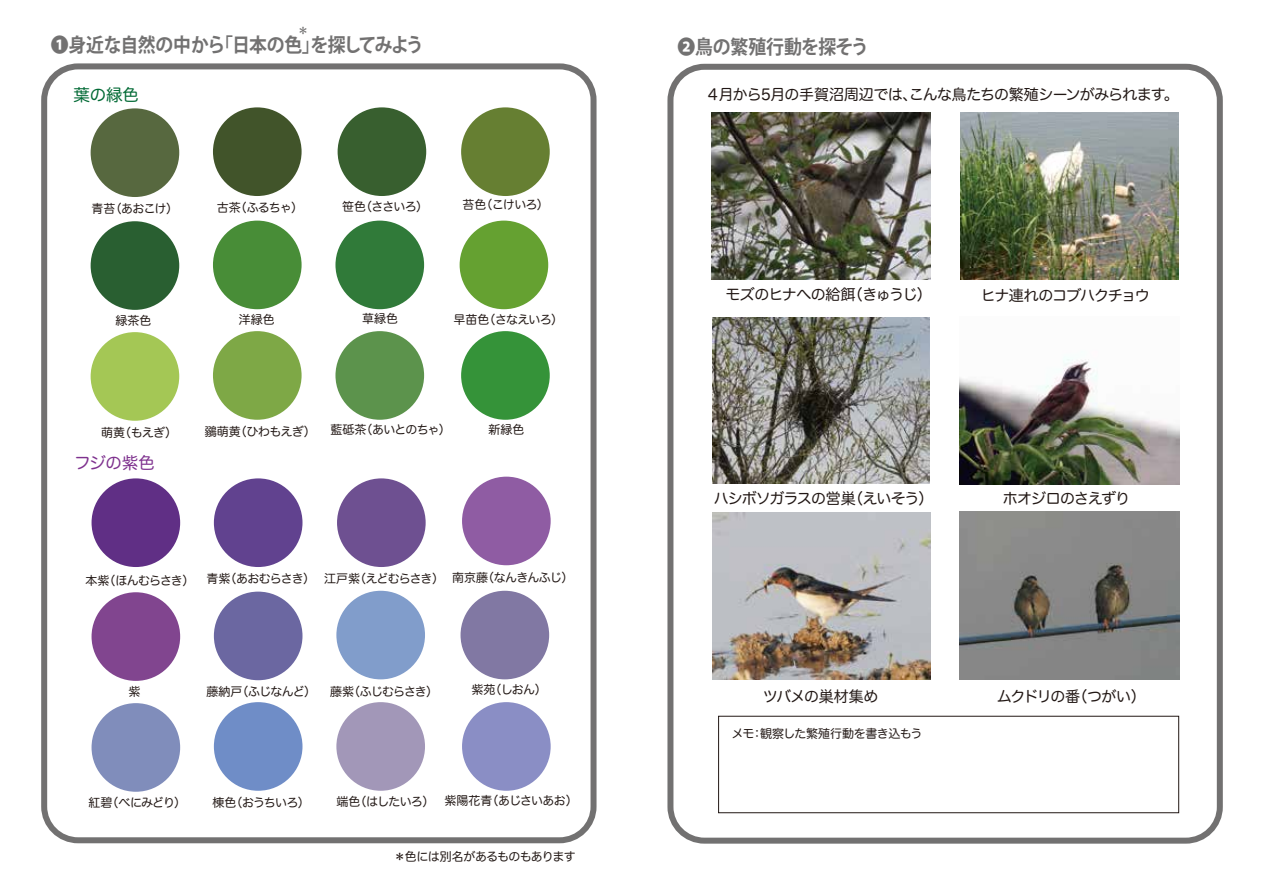
<style>
.page{position:relative;width:1263px;height:893px;background:#fff}
.page>*{position:absolute;margin:0;border:0;box-sizing:border-box;transform-origin:0 0}
.t1{font:700 19.5px "Koz Go Pro";letter-spacing:-.025em;color:#727171;scale:.92 1}
.t2{font:16.5px "Hira Maru Pro W4";letter-spacing:-.025em;color:#7e318e}
.t3{font:16.5px "Hira Maru Pro W4";color:#006934}
.t4{font:15px "Hira Maru Pro W4";letter-spacing:-.055em;color:#221815}
.t5{font:15px "Hira Maru Pro W4";letter-spacing:-.075em;color:#221815}
.t6{font:15px "Hira Maru Pro W4";letter-spacing:-.025em;color:#221815}
.t7{font:12px "Hira Maru Pro W4";letter-spacing:-.06em;color:#221815}
.t8{font:12px "Hira Maru Pro W4";letter-spacing:-.035em;color:#221815}
.t9{font:12px "Hira Maru Pro W4";color:#727171}
</style>
<div class="page">
<div style="left:41px;top:63px;width:555px;height:780px;border:6px solid #727171;border-radius:34px"></div>
<div style="left:667px;top:64px;width:556px;height:780px;border:6px solid #727171;border-radius:34px"></div>
<div style="left:91px;top:221px;width:88px;height:89px;background:#295f31;border-radius:50%"></div>
<div style="left:213px;top:221px;width:89px;height:88px;background:#488d37;border-radius:50%"></div>
<div style="left:335px;top:221px;width:89px;height:88px;background:#307a39;border-radius:50%"></div>
<div style="left:460px;top:221px;width:88px;height:88px;background:#65a131;border-radius:50%"></div>
<div style="left:91px;top:332px;width:88px;height:89px;background:#a4c755;border-radius:50%"></div>
<div style="left:213px;top:331px;width:89px;height:89px;background:#7ea846;border-radius:50%"></div>
<div style="left:335px;top:331px;width:89px;height:89px;background:#5c934c;border-radius:50%"></div>
<div style="left:461px;top:331px;width:89px;height:89px;background:#359339;border-radius:50%"></div>
<div style="left:91px;top:108px;width:88px;height:89px;background:#57683f;border-radius:50%"></div>
<div style="left:213px;top:107px;width:89px;height:89px;background:#41542a;border-radius:50%"></div>
<div style="left:338px;top:107px;width:88px;height:89px;background:#385f2f;border-radius:50%"></div>
<div style="left:461px;top:107px;width:89px;height:89px;background:#667f32;border-radius:50%"></div>
<div style="left:92px;top:592px;width:88px;height:89px;background:#81458f;border-radius:50%"></div>
<div style="left:214px;top:592px;width:88px;height:88px;background:#6b67a1;border-radius:50%"></div>
<div style="left:336px;top:591px;width:89px;height:88px;background:#819dcb;border-radius:50%"></div>
<div style="left:460px;top:591px;width:89px;height:88px;background:#8178a3;border-radius:50%"></div>
<div style="left:92px;top:703px;width:88px;height:89px;background:#808dbb;border-radius:50%"></div>
<div style="left:214px;top:702px;width:88px;height:89px;background:#6f8dc7;border-radius:50%"></div>
<div style="left:336px;top:702px;width:89px;height:89px;background:#a297b8;border-radius:50%"></div>
<div style="left:462px;top:702px;width:89px;height:89px;background:#8a8ec5;border-radius:50%"></div>
<div style="left:92px;top:478px;width:88px;height:89px;background:#602f85;border-radius:50%"></div>
<div style="left:214px;top:478px;width:88px;height:89px;background:#61428f;border-radius:50%"></div>
<div style="left:337px;top:478px;width:89px;height:89px;background:#6e5091;border-radius:50%"></div>
<div style="left:462px;top:477px;width:89px;height:88px;background:#8f5ca3;border-radius:50%"></div>
<img style="left:712px;top:113px;width:218px;height:166px">
<img style="left:713px;top:512px;width:218px;height:167px">
<img style="left:960px;top:357px;width:220px;height:127px">
<img style="left:961px;top:113px;width:218px;height:166px">
<img style="left:959px;top:511px;width:221px;height:168px">
<div style="left:718px;top:716px;width:461px;height:97px;border:1px solid #221815"></div>
<img style="left:713px;top:317px;width:217px;height:166px">
<p class="t9" style="left:297px;top:20px;width:13px">＊</p>
<h1 class="t1" style="left:51px;top:32px;width:407px">❶身近な自然の中から「日本の色」を探してみよう</h1>
<h1 class="t1" style="left:677px;top:34px;width:209px">❷鳥の繁殖行動を探そう</h1>
<h2 class="t3" style="left:74px;top:81px;width:67px">葉の緑色</h2>
<p class="t4" style="left:705px;top:81px;width:475px">４月から5月の手賀沼周辺では、こんな鳥たちの繁殖シーンがみられます。</p>
<p class="t7" style="left:92px;top:198px;width:88px">青苔（あおこけ）</p>
<p class="t7" style="left:217px;top:197px;width:88px">古茶（ふるちゃ）</p>
<p class="t7" style="left:342px;top:196px;width:88px">笹色（ささいろ）</p>
<p class="t7" style="left:463px;top:194px;width:88px">苔色（こけいろ）</p>
<p class="t7" style="left:116px;top:310px;width:37px">緑茶色</p>
<p class="t7" style="left:239px;top:309px;width:37px">洋緑色</p>
<p class="t7" style="left:362px;top:308px;width:37px">草緑色</p>
<p class="t7" style="left:454px;top:309px;width:111px">早苗色（さなえいろ）</p>
<p class="t7" style="left:101px;top:422px;width:77px">萌黄（もえぎ）</p>
<p class="t7" style="left:205px;top:419px;width:247px">鶸萌黄（ひわもえぎ） 藍砥茶（あいとのちゃ）</p>
<p class="t7" style="left:489px;top:419px;width:37px">新緑色</p>
<h2 class="t2" style="left:74px;top:448px;width:82px">フジの紫色</h2>
<p class="t7" style="left:86px;top:568px;width:489px">本紫（ほんむらさき） 青紫（あおむらさき） 江戸紫（えどむらさき） 南京藤（なんきんふじ）</p>
<p class="t7" style="left:129px;top:681px;width:13px">紫</p>
<p class="t7" style="left:206px;top:681px;width:233px">藤納戸（ふじなんど） 藤紫（ふじむらさき）</p>
<p class="t7" style="left:471px;top:679px;width:77px">紫苑（しおん）</p>
<p class="t7" style="left:89px;top:792px;width:99px">紅碧（べにみどり）</p>
<p class="t7" style="left:212px;top:792px;width:99px">棟色（おうちいろ）</p>
<p class="t7" style="left:336px;top:790px;width:243px">端色（はしたいろ） 紫陽花青（あじさいあお）</p>
<p class="t7" style="left:394px;top:846px;width:183px">＊色には別名があるものもあります</p>
<p class="t4" style="left:726px;top:281px;width:208px">モズのヒナへの給餌（きゅうじ）</p>
<p class="t5" style="left:981px;top:282px;width:170px">ヒナ連れのコブハクチョウ</p>
<p class="t4" style="left:714px;top:485px;width:221px">ハシボソガラスの営巣（えいそう）</p>
<p class="t4" style="left:1003px;top:485px;width:129px">ホオジロのさえずり</p>
<p class="t6" style="left:763px;top:683px;width:117px">ツバメの巣材集め</p>
<p class="t5" style="left:997px;top:683px;width:151px">ムクドリの番（つがい）</p>
<p class="t8" style="left:731px;top:723px;width:193px">メモ：観察した繁殖行動を書き込もう</p>
</div>
